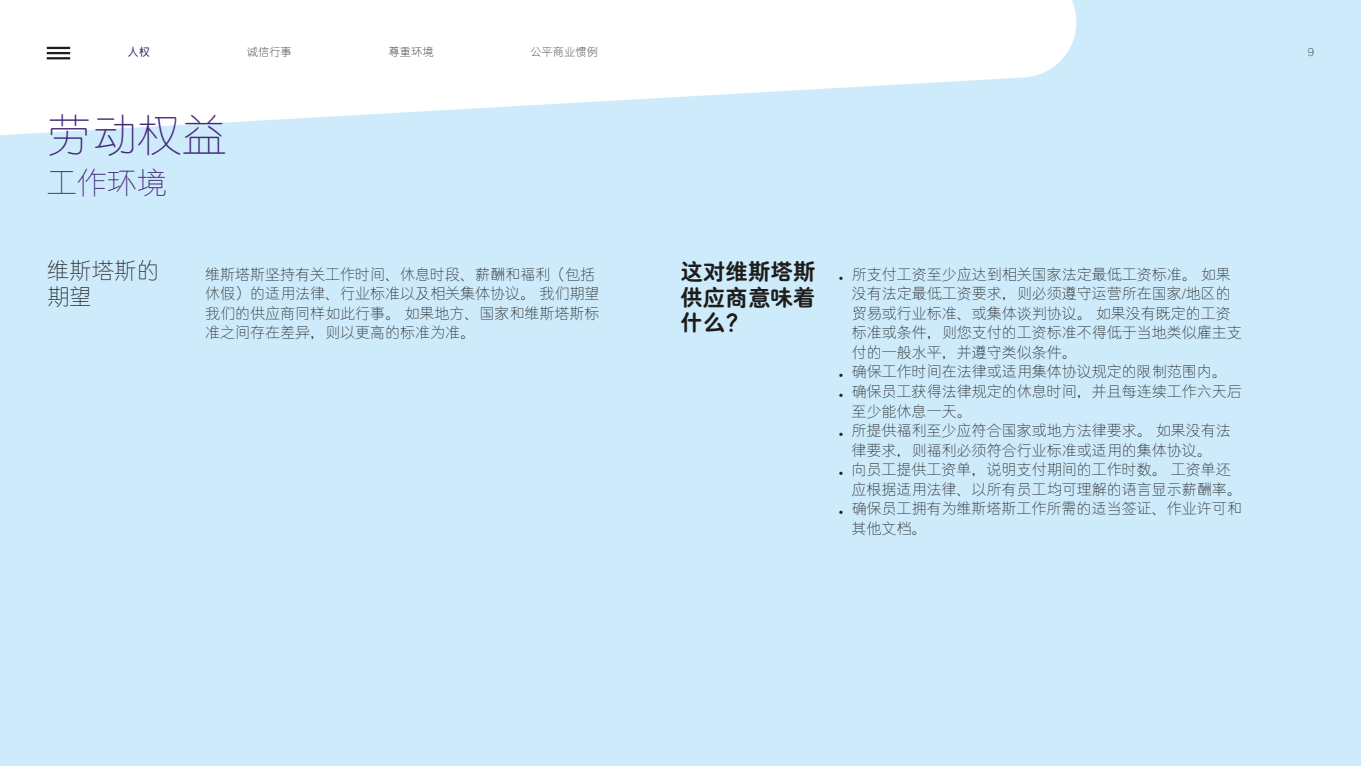
<style>
.page{position:relative;width:1361px;height:766px;background:#fff}
.page>*{position:absolute;margin:0;border:0;box-sizing:border-box;transform-origin:0 0}
.t1{font:300 45px "C Yuen GB";color:#432778}
.t2{font:300 30px "C Yuen GB";color:#432778}
.t3{font:800 22.5px/25.5px "C Yuen GB";color:#1d1d1b;text-align:justify}
.t4{font:300 22.5px/25.5px "C Yuen GB";color:#1d1d1b}
.t5{font:300 15px/19.5px "C Yuen GB";color:#1d1d1b}
.t6{font:300 11.25px "C Yuen GB";color:#1d1d1b}
.t7{font:600 11.25px "C Yuen GB";color:#432778}
.s1{font-weight:800}
</style>
<div class="page">
<div style="left:0;top:0;width:1361px;height:765px;background:#ceebfb"></div>
<svg style="left:0;top:0;width:1077px;height:135px;fill:#fff"></svg>
<hr style="left:47px;top:47px;width:23px;height:2px;background:#1d1d1b">
<hr style="left:47px;top:52px;width:23px;height:2px;background:#1d1d1b">
<hr style="left:47px;top:57px;width:23px;height:2px;background:#1d1d1b">
<p class="t7" style="left:128px;top:46px;width:24px">人权</p>
<p class="t6" style="left:247px;top:46px;width:46px">诚信行事</p>
<p class="t6" style="left:389px;top:46px;width:46px">尊重环境</p>
<p class="t6" style="left:530px;top:46px;width:69px">公平商业惯例</p>
<p class="t6" style="left:1308px;top:46px;width:8px">9</p>
<h1 class="t1" style="left:47px;top:111px;width:182px">劳动权益</h1>
<h2 class="t2" style="left:47px;top:167px;width:121px">工作环境</h2>
<h3 class="t4" style="left:47px;top:258px;width:114px">维斯塔斯的期望</h3>
<h3 class="t3" style="left:680px;top:259px;width:137px">这对维斯塔斯供应商意味着什么？</h3>
<p class="t5" style="left:205px;top:265px;width:396px">维斯塔斯坚持有关工作时间、休息时段、薪酬和福利（包括休假）的适用法律、行业标准以及相关集体协议。 我们期望我们的供应商同样如此行事。 如果地方、国家和维斯塔斯标准之间存在差异，则以更高的标准为准。</p>
<p class="t5" style="left:839px;top:265px;width:393px"><span class="s1">.</span> 所支付工资至少应达到相关国家法定最低工资标准。 如果</p>
<p class="t5" style="left:851px;top:284px;width:381px">没有法定最低工资要求，则必须遵守运营所在国家/地区的</p>
<p class="t5" style="left:851px;top:304px;width:381px">贸易或行业标准、或集体谈判协议。 如果没有既定的工资</p>
<p class="t5" style="left:851px;top:323px;width:391px">标准或条件，则您支付的工资标准不得低于当地类似雇主支</p>
<p class="t5" style="left:851px;top:343px;width:226px">付的一般水平，并遵守类似条件。</p>
<p class="t5" style="left:839px;top:362px;width:389px"><span class="s1">.</span> 确保工作时间在法律或适用集体协议规定的限制范围内。</p>
<p class="t5" style="left:839px;top:382px;width:404px"><span class="s1">.</span> 确保员工获得法律规定的休息时间，并且每连续工作六天后</p>
<p class="t5" style="left:851px;top:401px;width:121px">至少能休息一天。</p>
<p class="t5" style="left:839px;top:421px;width:393px"><span class="s1">.</span> 所提供福利至少应符合国家或地方法律要求。 如果没有法</p>
<p class="t5" style="left:851px;top:440px;width:361px">律要求，则福利必须符合行业标准或适用的集体协议。</p>
<p class="t5" style="left:839px;top:460px;width:393px"><span class="s1">.</span> 向员工提供工资单，说明支付期间的工作时数。 工资单还</p>
<p class="t5" style="left:851px;top:479px;width:391px">应根据适用法律、以所有员工均可理解的语言显示薪酬率。</p>
<p class="t5" style="left:839px;top:499px;width:404px"><span class="s1">.</span> 确保员工拥有为维斯塔斯工作所需的适当签证、作业许可和</p>
<p class="t5" style="left:851px;top:518px;width:76px">其他文档。</p>
</div>
